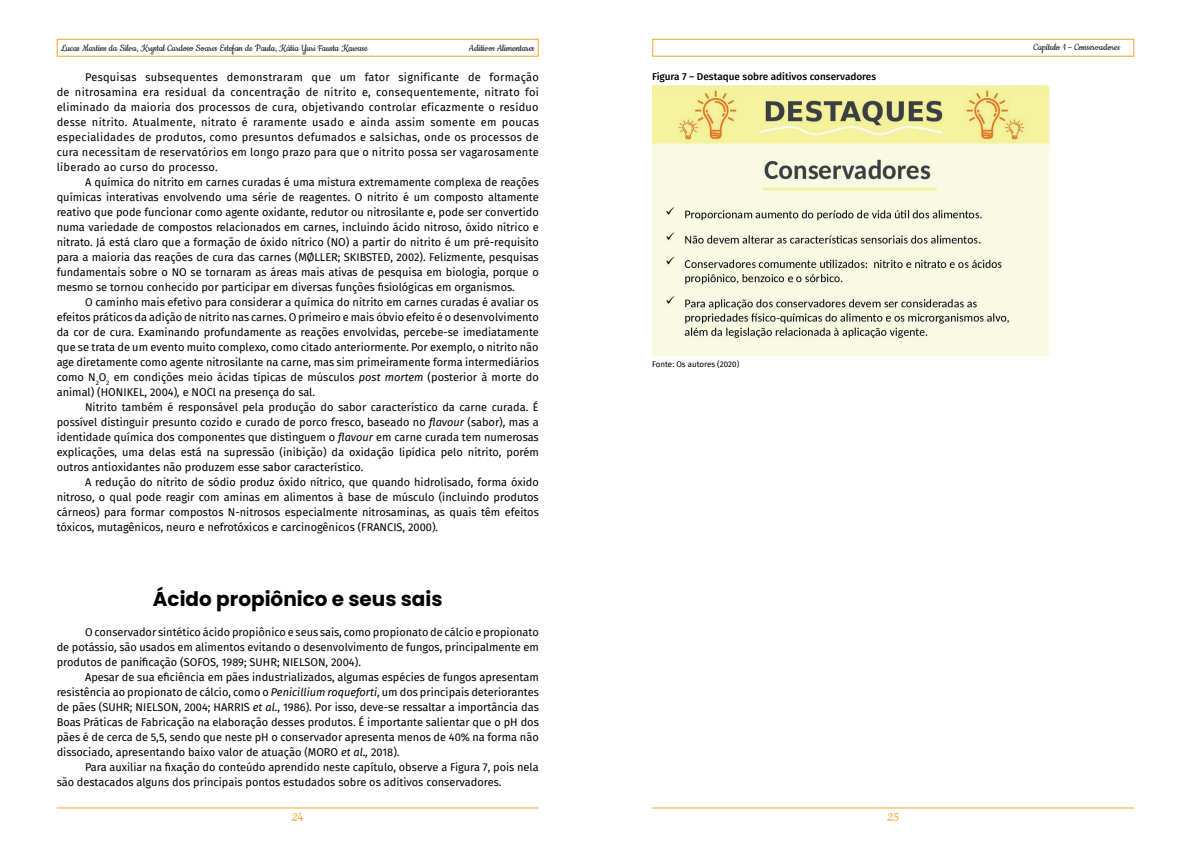
<style>
.page{position:relative;width:1191px;height:842px;background:#fff}
.page>*{position:absolute;margin:0;border:0;box-sizing:border-box;transform-origin:0 0}
.t1{font:700 20px "Poppins";color:#000001}
.t2{font:14px "Cookie";color:#f7a528}
.t3{font:11px/15px "Fira Sans";color:#000001;text-align:justify}
.t4{font:11px "Cookie";color:#231f20}
.t5{font:500 10px "Fira Sans";color:#000001}
.t6{font:8px "Fira Sans";color:#000001}
.s1{font-style:italic}
</style>
<div class="page">
<div style="left:652px;top:39px;width:482px;height:18px;border:1px solid #f7a528"></div>
<div style="left:57px;top:39px;width:482px;height:18px;border:1px solid #f7a528"></div>
<hr style="left:652px;top:807px;width:482px;height:1px;background:#f7a528">
<hr style="left:57px;top:807px;width:482px;height:1px;background:#f7a528">
<img style="left:652px;top:85px;width:399px;height:271px">
<p class="t4" style="left:61px;top:42px;width:308px">Lucas Martins da Silva, Krystal Cardoso Soares Estefan de Paula, Kátia Yuri Fausta Kawase</p>
<p class="t4" style="left:469px;top:42px;width:67px">Aditivos Alimentares</p>
<p class="t3" style="left:57px;top:70px;width:483px;text-indent:28px">Pesquisas subsequentes demonstraram que um fator significante de formação de nitrosamina era residual da concentração de nitrito e, consequentemente, nitrato foi eliminado da maioria dos processos de cura, objetivando controlar eficazmente o resíduo desse nitrito. Atualmente, nitrato é raramente usado e ainda assim somente em poucas especialidades de produtos, como presuntos defumados e salsichas, onde os processos de cura necessitam de reservatórios em longo prazo para que o nitrito possa ser vagarosamente liberado ao curso do processo.</p>
<p class="t3" style="left:57px;top:175px;width:483px;text-indent:28px">A química do nitrito em carnes curadas é uma mistura extremamente complexa de reações químicas interativas envolvendo uma série de reagentes. O nitrito é um composto altamente reativo que pode funcionar como agente oxidante, redutor ou nitrosilante e, pode ser convertido numa variedade de compostos relacionados em carnes, incluindo ácido nitroso, óxido nítrico e nitrato. Já está claro que a formação de óxido nítrico (NO) a partir do nitrito é um pré-requisito para a maioria das reações de cura das carnes (MØLLER; SKIBSTED, 2002). Felizmente, pesquisas fundamentais sobre o NO se tornaram as áreas mais ativas de pesquisa em biologia, porque o mesmo se tornou conhecido por participar em diversas funções fisiológicas em organismos.</p>
<p class="t3" style="left:57px;top:295px;width:483px;text-indent:28px">O caminho mais efetivo para considerar a química do nitrito em carnes curadas é avaliar os efeitos práticos da adição de nitrito nas carnes. O primeiro e mais óbvio efeito é o desenvolvimento da cor de cura. Examinando profundamente as reações envolvidas, percebe-se imediatamente que se trata de um evento muito complexo, como citado anteriormente. Por exemplo, o nitrito não age diretamente como agente nitrosilante na carne, mas sim primeiramente forma intermediários como N<sub>2</sub>O<sub>2</sub> em condições meio ácidas típicas de músculos <span class="s1">post mortem</span> (posterior à morte do animal) (HONIKEL, 2004)<span class="s1">,</span> e NOCl na presença do sal.</p>
<p class="t3" style="left:57px;top:400px;width:483px;text-indent:28px">Nitrito também é responsável pela produção do sabor característico da carne curada. É possível distinguir presunto cozido e curado de porco fresco, baseado no <span class="s1">flavour</span> (sabor), mas a identidade química dos componentes que distinguem o <span class="s1">flavour</span> em carne curada tem numerosas explicações, uma delas está na supressão (inibição) da oxidação lipídica pelo nitrito, porém outros antioxidantes não produzem esse sabor característico.</p>
<p class="t3" style="left:57px;top:475px;width:483px;text-indent:28px">A redução do nitrito de sódio produz óxido nítrico, que quando hidrolisado, forma óxido nitroso, o qual pode reagir com aminas em alimentos à base de músculo (incluindo produtos cárneos) para formar compostos N-nitrosos especialmente nitrosaminas, as quais têm efeitos tóxicos, mutagênicos, neuro e nefrotóxicos e carcinogênicos (FRANCIS, 2000).</p>
<h1 class="t1" style="left:153px;top:588px;width:291px">Ácido propiônico e seus sais</h1>
<p class="t3" style="left:57px;top:625px;width:483px;text-indent:28px">O conservador sintético ácido propiônico e seus sais, como propionato de cálcio e propionato de potássio, são usados em alimentos evitando o desenvolvimento de fungos, principalmente em produtos de panificação (SOFOS, 1989; SUHR; NIELSON, 2004).</p>
<p class="t3" style="left:57px;top:670px;width:483px;text-indent:28px">Apesar de sua eficiência em pães industrializados, algumas espécies de fungos apresentam resistência ao propionato de cálcio, como o <span class="s1">Penicillium roqueforti</span>, um dos principais deteriorantes de pães (SUHR; NIELSON, 2004; HARRIS <span class="s1">et al</span>., 1986). Por isso, deve-se ressaltar a importância das Boas Práticas de Fabricação na elaboração desses produtos. É importante salientar que o pH dos pães é de cerca de 5,5, sendo que neste pH o conservador apresenta menos de 40% na forma não dissociado, apresentando baixo valor de atuação (MORO <span class="s1">et al.,</span> 2018).</p>
<p class="t3" style="left:57px;top:760px;width:483px;text-indent:28px">Para auxiliar na fixação do conteúdo aprendido neste capítulo, observe a Figura 7, pois nela são destacados alguns dos principais pontos estudados sobre os aditivos conservadores.</p>
<p class="t2" style="left:292px;top:810px;width:13px">24</p>
<p class="t5" style="left:652px;top:69px;width:225px">Figura 7 – Destaque sobre aditivos conservadores</p>
<p class="t6" style="left:652px;top:358px;width:89px">Fonte: Os autores (2020)</p>
<p class="t2" style="left:887px;top:810px;width:13px">25</p>
<p class="t4" style="left:1033px;top:41px;width:88px">Capítulo 1 – Conservadores</p>
</div>
